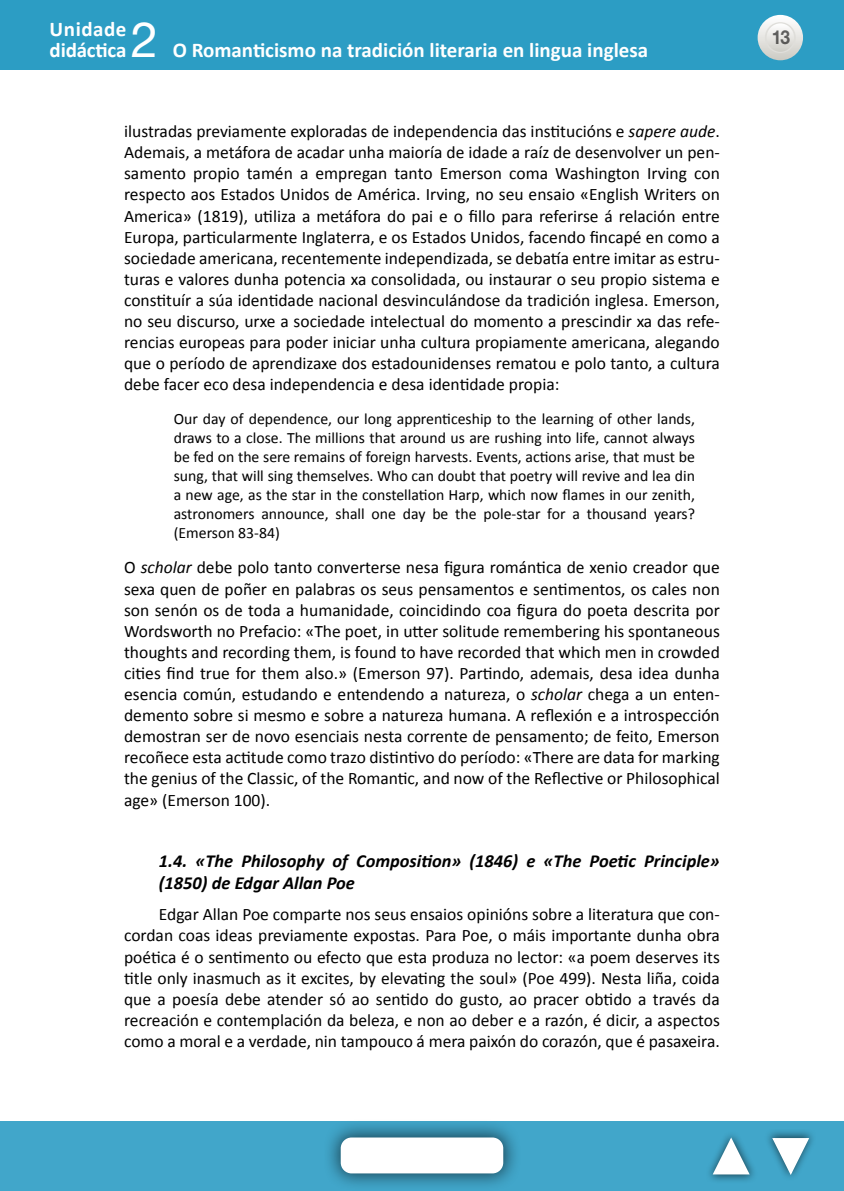
<style>
.page{position:relative;width:844px;height:1191px;background:#fff}
.page>*{position:absolute;margin:0;border:0;box-sizing:border-box;transform-origin:0 0}
.t1{font:49px "Helvetica Neue LT Std";color:#fff}
.t2{font:700 21px/21px "Calibri";color:#fff}
.t3{font:700 19.25px "Helvetica Neue LT Std";color:#000;scale:.9 1}
.t4{font:italic 700 18.38px/22.1px "Calibri";color:#000}
.t5{font:17.5px/21.2px "Calibri";color:#000;text-align:justify}
.t6{font:15.75px/18.9px "Calibri";color:#000;text-align:justify}
.s1{font-style:italic}
</style>
<div class="page">
<div style="left:0;top:1121px;width:843px;height:70px;background:#41a6ca"></div>
<div style="left:322px;top:1119px;width:199px;height:72px;background:#000;opacity:.6"></div>
<div style="left:340px;top:1137px;width:163px;height:36px;background:#fff;border-radius:11px"></div>
<div style="left:704px;top:1130px;width:53px;height:53px;background:#000;opacity:.6"></div>
<svg style="left:711px;top:1137px;width:39px;height:38px"></svg>
<div style="left:764px;top:1129px;width:52px;height:53px;background:#000;opacity:.6"></div>
<svg style="left:770px;top:1137px;width:40px;height:38px"></svg>
<div style="left:0;top:0;width:843px;height:69px;background:#2c9dc4"></div>
<svg style="left:757px;top:15px;width:45px;height:45px"></svg>
<svg style="left:765px;top:23px;width:29px;height:29px"></svg>
<div style="left:764px;top:22px;width:31px;height:31px;border:1px solid #dfdeda;border-radius:50%"></div>
<p class="t2" style="left:50px;top:18px;width:78px">Unidade didáctica</p>
<h1 class="t1" style="left:131px;top:11px;width:29px">2</h1>
<p class="t2" style="left:173px;top:39px;width:477px">O Romanticismo na tradición literaria en lingua inglesa</p>
<p class="t5" style="left:124px;top:120px;width:597px">ilustradas previamente exploradas de independencia das institucións e <span class="s1">sapere aude</span>.<br>Ademais, a metáfora de acadar unha maioría de idade a raíz de desenvolver un pen&shy;samento propio tamén a empregan tanto Emerson coma Washington Irving con respecto aos Estados Unidos de América. Irving, no seu ensaio «English Writers on America» (1819), utiliza a metáfora do pai e o fillo para referirse á relación entre Europa, particularmente Inglaterra, e os Estados Unidos, facendo fincapé en como a sociedade americana, recentemente independizada, se debatía entre imitar as estru&shy;turas e valores dunha potencia xa consolidada, ou instaurar o seu propio sistema e constituír a súa identidade nacional desvinculándose da tradición inglesa. Emerson, no seu discurso, urxe a sociedade intelectual do momento a prescindir xa das refe&shy;rencias europeas para poder iniciar unha cultura propiamente americana, alegando que o período de aprendizaxe dos estadounidenses rematou e polo tanto, a cultura debe facer eco desa independencia e desa identidade propia:</p>
<p class="t6" style="left:174px;top:408px;width:522px">Our day of dependence, our long apprenticeship to the learning of other lands, draws to a close. The millions that around us are rushing into life, cannot always be fed on the sere remains of foreign harvests. Events, actions arise, that must be sung, that will sing themselves. Who can doubt that poetry will revive and lea din a new age, as the star in the constellation Harp, which now flames in our zenith, astronomers announce, shall one day be the pole-star for a thousand years? (Emerson 83-84)</p>
<p class="t5" style="left:124px;top:556px;width:597px">O <span class="s1">scholar</span> debe polo tanto converterse nesa figura romántica de xenio creador que sexa quen de poñer en palabras os seus pensamentos e sentimentos, os cales non son senón os de toda a humanidade, coincidindo coa figura do poeta descrita por Wordsworth no Prefacio: «The poet, in utter solitude remembering his spontaneous thoughts and recording them, is found to have recorded that which men in crowded cities find true for them also.» (Emerson 97). Partindo, ademais, desa idea dunha esencia común, estudando e entendendo a natureza, o <span class="s1">scholar</span> chega a un enten&shy;demento sobre si mesmo e sobre a natureza humana. A reflexión e a introspección demostran ser de novo esenciais nesta corrente de pensamento; de feito, Emerson recoñece esta actitude como trazo distintivo do período: «There are data for marking the genius of the Classic, of the Romantic, and now of the Reflective or Philosophical age» (Emerson 100).</p>
<p class="t4" style="left:159px;top:849px;width:562px">1.4. «The Philosophy of Composition» (1846) e «The Poetic Principle» (1850) de Edgar Allan Poe</p>
<p class="t5" style="left:124px;top:903px;width:597px;text-indent:35px">Edgar Allan Poe comparte nos seus ensaios opinións sobre a literatura que con&shy;cordan coas ideas previamente expostas. Para Poe, o máis importante dunha obra poética é o sentimento ou efecto que esta produza no lector: «a poem deserves its title only inasmuch as it excites, by elevating the soul» (Poe 499). Nesta liña, coida que a poesía debe atender só ao sentido do gusto, ao pracer obtido a través da recreación e contemplación da beleza, e non ao deber e a razón, é dicir, a aspectos como a moral e a verdade, nin tampouco á mera paixón do corazón, que é pasaxeira.</p>
<p class="t3" style="left:770px;top:26px;width:23px">13</p>
</div>
